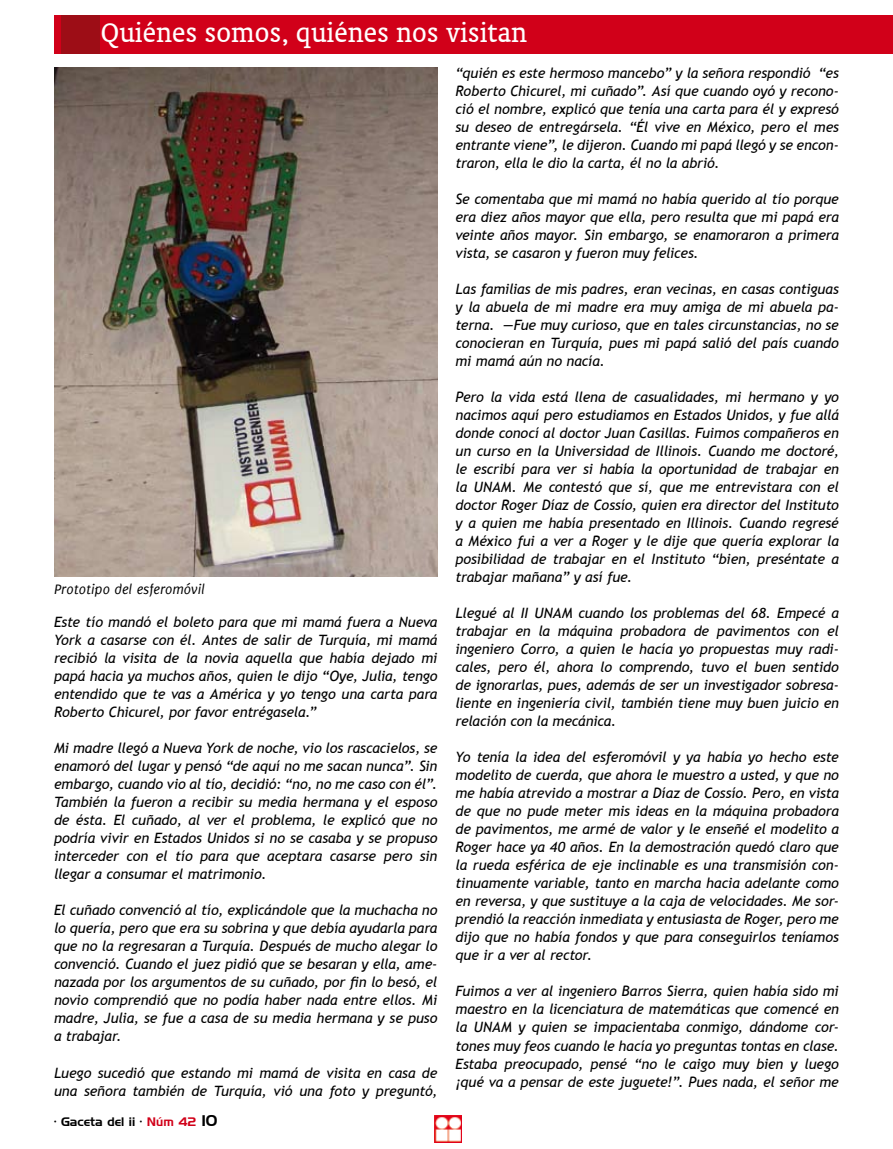
<style>
.page{position:relative;width:893px;height:1149px;background:#fff}
.page>*{position:absolute;margin:0;border:0;box-sizing:border-box;transform-origin:0 0}
.t1{font:30px "Oranda BT";color:#fff}
.t2{font:italic 15px "Delicious";color:#000}
.t3{font:italic 14.25px/18px "Trebuchet MS";letter-spacing:-.005em;color:#000;text-align:justify}
.t4{font:12px "Handel Gothic BT";color:#000}
.s1{color:#d10019}
.s2{font-size:15px}
</style>
<div class="page">
<img style="left:435px;top:1115px;width:26px;height:26px">
<img style="left:54px;top:67px;width:383px;height:509px">
<div style="left:54px;top:16px;width:839px;height:38px;background:#d10019"></div>
<div style="left:62px;top:16px;width:38px;height:38px;background:#9d0d16"></div>
<h1 class="t1" style="left:101px;top:16px;width:428px">Quiénes somos, quiénes nos visitan</h1>
<p class="t2" style="left:54px;top:580px;width:152px">Prototipo del esferomóvil</p>
<p class="t3" style="left:54px;top:613px;width:385px">Este tío mandó el boleto para que mi mamá fuera a Nueva York a casarse con él. Antes de salir de Turquía, mi mamá recibió la visita de la novia aquella que había dejado mi papá hacia ya muchos años, quien le dijo “Oye, Julia, tengo entendido que te vas a América y yo tengo una carta para Roberto Chicurel, por favor entrégasela.”</p>
<p class="t3" style="left:54px;top:739px;width:385px">Mi madre llegó a Nueva York de noche, vio los rascacielos, se enamoró del lugar y pensó “de aquí no me sacan nunca”. Sin embargo, cuando vio al tío, decidió: “no, no me caso con él”.<br>También la fueron a recibir su media hermana y el esposo de ésta. El cuñado, al ver el problema, le explicó que no podría vivir en Estados Unidos si no se casaba y se propuso interceder con el tío para que aceptara casarse pero sin llegar a consumar el matrimonio.</p>
<p class="t3" style="left:54px;top:901px;width:385px">El cuñado convenció al tío, explicándole que la muchacha no lo quería, pero que era su sobrina y que debía ayudarla para que no la regresaran a Turquía. Después de mucho alegar lo convenció. Cuando el juez pidió que se besaran y ella, ame&shy;nazada por los argumentos de su cuñado, por fin lo besó, el novio comprendió que no podía haber nada entre ellos. Mi madre, Julia, se fue a casa de su media hermana y se puso a trabajar.</p>
<p class="t3" style="left:54px;top:1063px;width:385px">Luego sucedió que estando mi mamá de visita en casa de una señora también de Turquía, vió una foto y preguntó,</p>
<p class="t4" style="left:54px;top:1114px;width:165px">· Gaceta del ii · <span class="s1">Núm 42</span> <span class="s2">10</span></p>
<p class="t3" style="left:455px;top:64px;width:385px">“quién es este hermoso mancebo” y la señora respondió “es Roberto Chicurel, mi cuñado”. Así que cuando oyó y recono&shy;ció el nombre, explicó que tenía una carta para él y expresó su deseo de entregársela. “Él vive en México, pero el mes entrante viene”, le dijeron. Cuando mi papá llegó y se encon&shy;traron, ella le dio la carta, él no la abrió.</p>
<p class="t3" style="left:455px;top:190px;width:385px">Se comentaba que mi mamá no había querido al tío porque era diez años mayor que ella, pero resulta que mi papá era veinte años mayor. Sin embargo, se enamoraron a primera vista, se casaron y fueron muy felices.</p>
<p class="t3" style="left:455px;top:280px;width:385px">Las familias de mis padres, eran vecinas, en casas contiguas y la abuela de mi madre era muy amiga de mi abuela pa&shy;terna. —Fue muy curioso, que en tales circunstancias, no se conocieran en Turquía, pues mi papá salió del país cuando mi mamá aún no nacía.</p>
<p class="t3" style="left:455px;top:388px;width:385px">Pero la vida está llena de casualidades, mi hermano y yo nacimos aquí pero estudiamos en Estados Unidos, y fue allá donde conocí al doctor Juan Casillas. Fuimos compañeros en un curso en la Universidad de Illinois. Cuando me doctoré, le escribí para ver si había la oportunidad de trabajar en la UNAM. Me contestó que sí, que me entrevistara con el doctor Roger Díaz de Cossío, quien era director del Instituto y a quien me había presentado en Illinois. Cuando regresé a México fui a ver a Roger y le dije que quería explorar la posibilidad de trabajar en el Instituto “bien, preséntate a trabajar mañana” y así fue.</p>
<p class="t3" style="left:455px;top:604px;width:385px">Llegué al II UNAM cuando los problemas del 68. Empecé a trabajar en la máquina probadora de pavimentos con el ingeniero Corro, a quien le hacía yo propuestas muy radi&shy;cales, pero él, ahora lo comprendo, tuvo el buen sentido de ignorarlas, pues, además de ser un investigador sobresa&shy;liente en ingeniería civil, también tiene muy buen juicio en relación con la mecánica.</p>
<p class="t3" style="left:455px;top:748px;width:385px">Yo tenía la idea del esferomóvil y ya había yo hecho este modelito de cuerda, que ahora le muestro a usted, y que no me había atrevido a mostrar a Díaz de Cossío. Pero, en vista de que no pude meter mis ideas en la máquina probadora de pavimentos, me armé de valor y le enseñé el modelito a Roger hace ya 40 años. En la demostración quedó claro que la rueda esférica de eje inclinable es una transmisión con&shy;tinuamente variable, tanto en marcha hacia adelante como en reversa, y que sustituye a la caja de velocidades. Me sor&shy;prendió la reacción inmediata y entusiasta de Roger, pero me dijo que no había fondos y que para conseguirlos teníamos que ir a ver al rector.</p>
<p class="t3" style="left:455px;top:982px;width:385px">Fuimos a ver al ingeniero Barros Sierra, quien había sido mi maestro en la licenciatura de matemáticas que comencé en la UNAM y quien se impacientaba conmigo, dándome cor&shy;tones muy feos cuando le hacía yo preguntas tontas en clase.<br>Estaba preocupado, pensé “no le caigo muy bien y luego ¡qué va a pensar de este juguete!”. Pues nada, el señor me</p>
</div>
